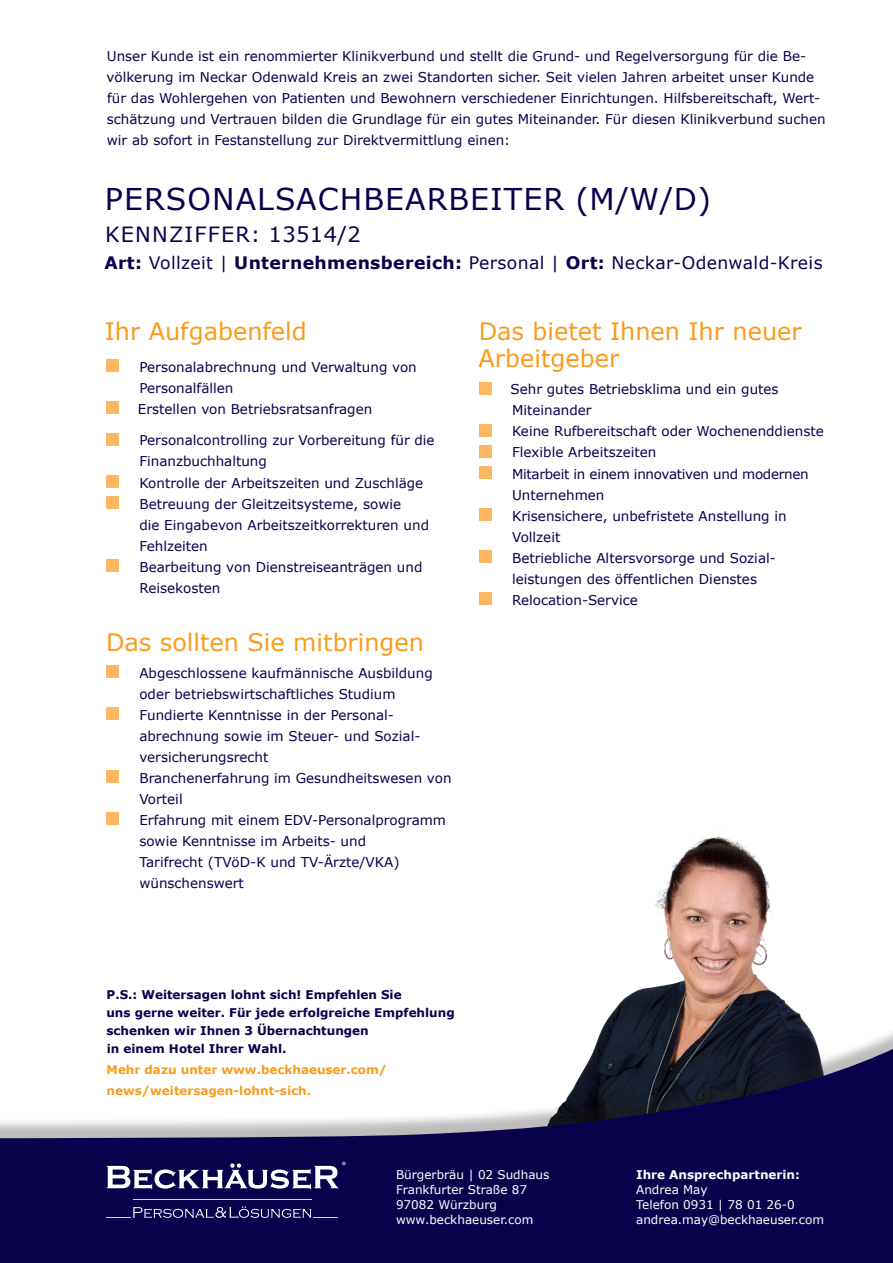
<style>
.page{position:relative;width:893px;height:1263px;background:#fff}
.page>*{position:absolute;margin:0;border:0;box-sizing:border-box;transform-origin:0 0}
.t1{font:30px "Verdana";letter-spacing:.035em;color:#08014c}
.t2{font:24px/27px "Verdana";color:#f89c1c}
.t3{font:21px "Verdana";letter-spacing:.055em;color:#08014c}
.t4{font:17.25px "Verdana";letter-spacing:.02em;color:#08014c}
.t5{font:13.5px/21px "Verdana";color:#08014c}
.t6{font:13.5px/21px "Verdana";letter-spacing:-.025em;color:#08014c}
.t7{font:700 12px/18px "Verdana";color:#08014c}
.t8{font:12px "Verdana";color:#fff}
.t9{font:700 12px/21px "Verdana";color:#f89c1c}
.t10{font:700 12px "Verdana";color:#fff}
.t11{font:10.5px "Myriad Pro";color:#fff}
.s1{font-weight:700}
</style>
<div class="page">
<img style="left:605px;top:836px;width:200px;height:187px">
<div style="left:0;top:1023px;width:893px;height:240px;background:#231f20;opacity:.3"></div>
<svg style="left:0;top:1043px;width:893px;height:220px;fill:#08014c"></svg>
<hr style="left:133px;top:1199px;width:178px;height:1px;background:#fdcb8a">
<svg style="left:106px;top:1206px;width:232px;height:12px;background:#342e6a"></svg>
<svg style="left:107px;top:1163px;width:232px;height:26px"></svg>
<div style="left:106px;top:359px;width:13px;height:13px;background:#fcb760"></div>
<div style="left:106px;top:401px;width:13px;height:13px;background:#fcb760"></div>
<div style="left:106px;top:433px;width:13px;height:12px;background:#fcb760"></div>
<div style="left:106px;top:475px;width:13px;height:12px;background:#fcb760"></div>
<div style="left:106px;top:496px;width:13px;height:12px;background:#fcb760"></div>
<div style="left:106px;top:559px;width:13px;height:12px;background:#fcb760"></div>
<div style="left:106px;top:665px;width:13px;height:13px;background:#fcb760"></div>
<div style="left:106px;top:707px;width:13px;height:13px;background:#fcb760"></div>
<div style="left:106px;top:770px;width:13px;height:13px;background:#fcb760"></div>
<div style="left:106px;top:812px;width:13px;height:13px;background:#fcb760"></div>
<div style="left:479px;top:382px;width:13px;height:12px;background:#fcb760"></div>
<div style="left:479px;top:424px;width:13px;height:12px;background:#fcb760"></div>
<div style="left:479px;top:445px;width:13px;height:12px;background:#fcb760"></div>
<div style="left:479px;top:466px;width:13px;height:12px;background:#fcb760"></div>
<div style="left:479px;top:508px;width:13px;height:12px;background:#fcb760"></div>
<div style="left:479px;top:550px;width:13px;height:12px;background:#fcb760"></div>
<div style="left:479px;top:592px;width:13px;height:12px;background:#fcb760"></div>
<p class="t5" style="left:107px;top:46px;width:720px">Unser Kunde ist ein renommierter Klinikverbund und stellt die Grund- und Regelversorgung für die Be&shy;völkerung im Neckar Odenwald Kreis an zwei Standorten sicher. Seit vielen Jahren arbeitet unser Kunde für das Wohlergehen von Patienten und Bewohnern verschiedener Einrichtungen. Hilfsbereitschaft, Wert&shy;schätzung und Vertrauen bilden die Grundlage für ein gutes Miteinander. Für diesen Klinikverbund suchen wir ab sofort in Festanstellung zur Direktvermittlung einen:</p>
<p class="t1" style="left:105px;top:179px;width:608px">PERSONALSACHBEARBEITER (M/W/D)</p>
<p class="t3" style="left:105px;top:220px;width:257px">KENNZIFFER: 13514/2</p>
<p class="t4" style="left:104px;top:251px;width:720px"><span class="s1">Art:</span> Vollzeit | <span class="s1">Unternehmensbereich:</span> Personal | <span class="s1">Ort:</span> Neckar-Odenwald-Kreis</p>
<p class="t2" style="left:105px;top:318px;width:204px">Ihr Aufgabenfeld</p>
<p class="t5" style="left:139px;top:356px;width:279px">Personalabrechnung und Verwaltung von<br>Personalfällen</p>
<p class="t5" style="left:138px;top:398px;width:236px">Erstellen von Betriebsratsanfragen</p>
<p class="t5" style="left:139px;top:430px;width:297px">Personalcontrolling zur Vorbereitung für die<br>Finanzbuchhaltung</p>
<p class="t5" style="left:139px;top:472px;width:285px">Kontrolle der Arbeitszeiten und Zuschläge</p>
<p class="t5" style="left:139px;top:493px;width:291px">Betreuung der Gleitzeitsysteme, sowie<br>die Eingabevon Arbeitszeitkorrekturen und<br>Fehlzeiten</p>
<p class="t5" style="left:139px;top:556px;width:284px">Bearbeitung von Dienstreiseanträgen und<br>Reisekosten</p>
<p class="t2" style="left:106px;top:628px;width:320px">Das sollten Sie mitbringen</p>
<p class="t5" style="left:139px;top:662px;width:295px">Abgeschlossene kaufmännische Ausbildung oder betriebswirtschaftliches Studium</p>
<p class="t5" style="left:139px;top:704px;width:283px">Fundierte Kenntnisse in der Personal&shy;abrechnung sowie im Steuer- und Sozial-</p>
<p class="t5" style="left:139px;top:746px;width:131px">versicherungsrecht</p>
<p class="t5" style="left:139px;top:767px;width:314px">Branchenerfahrung im Gesundheitswesen von<br>Vorteil</p>
<p class="t5" style="left:139px;top:809px;width:308px">Erfahrung mit einem EDV-Personalprogramm sowie Kenntnisse im Arbeits- und<br>Tarifrecht (TVöD-K und TV-Ärzte/VKA)</p>
<p class="t5" style="left:139px;top:872px;width:106px">wünschenswert</p>
<p class="t2" style="left:478px;top:318px;width:325px">Das bietet Ihnen Ihr neuer<br>Arbeitgeber</p>
<p class="t5" style="left:511px;top:379px;width:270px">Sehr gutes Betriebsklima und ein gutes<br>Miteinander</p>
<p class="t5" style="left:512px;top:421px;width:313px">Keine Rufbereitschaft oder Wochenenddienste</p>
<p class="t5" style="left:512px;top:442px;width:146px">Flexible Arbeitszeiten</p>
<p class="t6" style="left:512px;top:463px;width:298px">Mitarbeit in einem innovativen und modernen<br>Unternehmen</p>
<p class="t5" style="left:512px;top:505px;width:276px">Krisensichere, unbefristete Anstellung in<br>Vollzeit</p>
<p class="t5" style="left:512px;top:547px;width:265px">Betriebliche Altersvorsorge und Sozial-</p>
<p class="t5" style="left:512px;top:568px;width:246px">leistungen des öffentlichen Dienstes</p>
<p class="t5" style="left:512px;top:589px;width:127px">Relocation-Service</p>
<p class="t7" style="left:106px;top:985px;width:350px">P.S.: Weitersagen lohnt sich! Empfehlen Sie<br>uns gerne weiter. Für jede erfolgreiche Empfehlung schenken wir Ihnen 3 Übernachtungen<br>in einem Hotel Ihrer Wahl.</p>
<p class="t9" style="left:107px;top:1058px;width:282px">Mehr dazu unter www.beckhaeuser.com/ news/weitersagen-lohnt-sich.</p>
<p class="t11" style="left:342px;top:1159px;width:6px">®</p>
<p class="t8" style="left:396px;top:1166px;width:155px">Bürgerbräu | 02 Sudhaus</p>
<p class="t8" style="left:396px;top:1181px;width:132px">Frankfurter Straße 87</p>
<p class="t8" style="left:396px;top:1196px;width:102px">97082 Würzburg</p>
<p class="t8" style="left:396px;top:1211px;width:139px">www.beckhaeuser.com</p>
<p class="t10" style="left:636px;top:1166px;width:165px">Ihre Ansprechpartnerin:</p>
<p class="t8" style="left:636px;top:1181px;width:73px">Andrea May</p>
<p class="t8" style="left:636px;top:1196px;width:160px">Telefon 0931 | 78 01 26-0</p>
<p class="t8" style="left:636px;top:1211px;width:189px">andrea.may@beckhaeuser.com</p>
</div>
